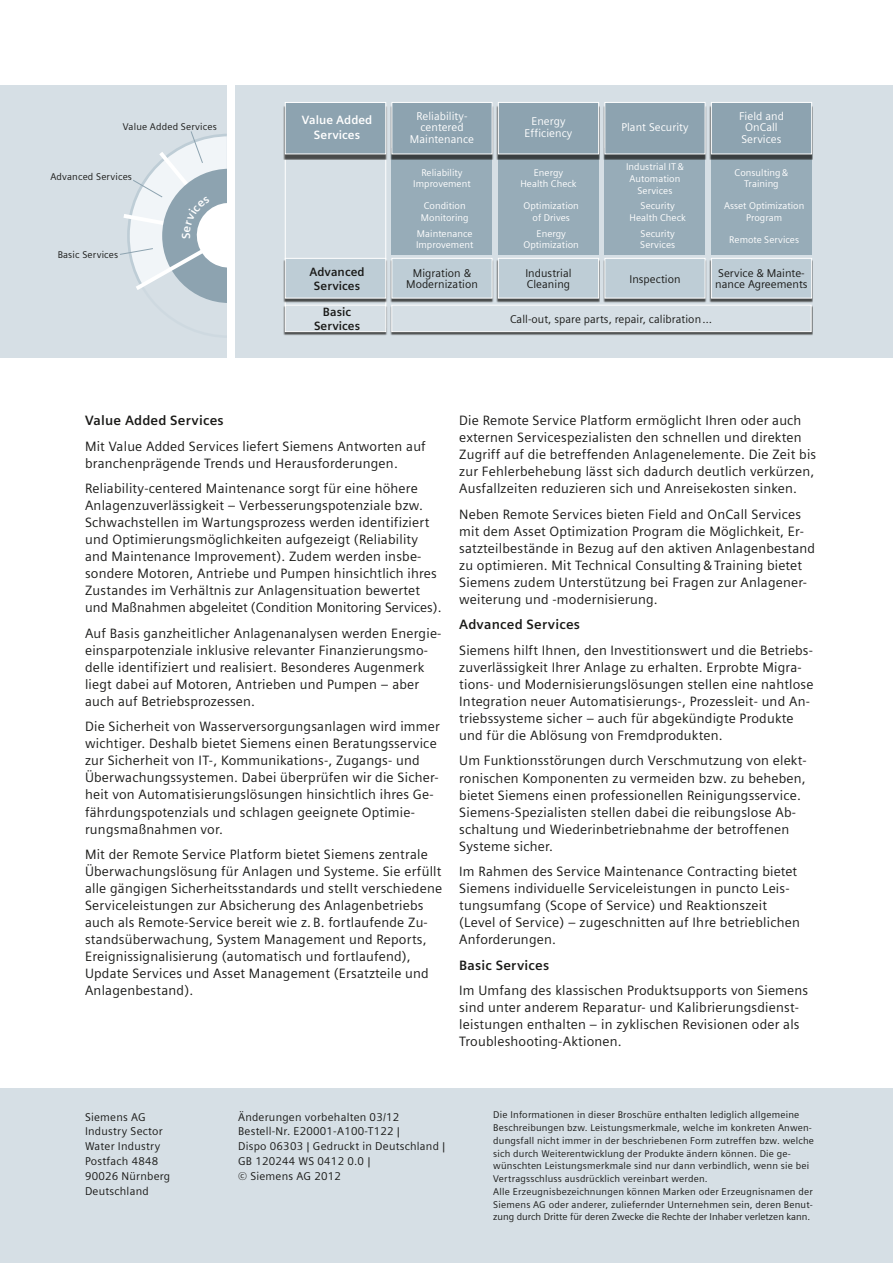
<style>
.page{position:relative;width:893px;height:1263px;background:#fff}
.page>*{position:absolute;margin:0;border:0;box-sizing:border-box;transform-origin:0 0}
.t1{font:13.5px/17px "Siemens Sans";letter-spacing:.015em;color:#1a1a18}
.t2{font:700 13.5px "Siemens Sans";letter-spacing:.015em;color:#1a1a18}
.t3{font:700 12px/13.5px "Siemens Sans";letter-spacing:.005em;color:#1a1a18;text-align:center}
.t4{font:700 12px/14.2px "Siemens Sans";letter-spacing:.005em;color:#fff;text-align:center}
.t5{font:700 11.7px "Siemens Sans";color:#fff}
.t6{font:11.25px/14.9px "Siemens Sans";letter-spacing:.02em;color:#1a1a18}
.t7{font:11.25px/11.7px "Siemens Sans";letter-spacing:.005em;color:#fff;text-align:center}
.t8{font:11.25px/11.7px "Siemens Sans";color:#1a1a18}
.t9{font:9.75px/12.8px "Siemens Sans";letter-spacing:.02em;color:#1a1a18}
.t10{font:9.75px/11.7px "Siemens Sans";letter-spacing:.005em;color:#fff;text-align:center}
</style>
<div class="page">
<div style="left:0;top:1089px;width:893px;height:174px;background:#d6dfe5"></div>
<div style="left:235px;top:85px;width:658px;height:272px;background:#d6dfe5"></div>
<div style="left:0;top:85px;width:227px;height:272px;background:#d6dfe5"></div>
<div style="left:392px;top:148px;width:100px;height:107px;background:#97acb8"></div>
<div style="left:498px;top:148px;width:101px;height:107px;background:#97acb8"></div>
<div style="left:605px;top:148px;width:100px;height:107px;background:#97acb8"></div>
<div style="left:711px;top:148px;width:101px;height:107px;background:#97acb8"></div>
<div style="left:283px;top:259px;width:105px;height:44px;background:#1a1a18;opacity:.75"></div>
<div style="left:285px;top:258px;width:101px;height:40px;background:#becdd6;border:1px solid #fff"></div>
<div style="left:390px;top:259px;width:104px;height:44px;background:#1a1a18;opacity:.75"></div>
<div style="left:391px;top:258px;width:101px;height:40px;background:#becdd6;border:1px solid #fff"></div>
<div style="left:496px;top:259px;width:104px;height:44px;background:#1a1a18;opacity:.75"></div>
<div style="left:498px;top:258px;width:101px;height:40px;background:#becdd6;border:1px solid #fff"></div>
<div style="left:603px;top:259px;width:104px;height:44px;background:#1a1a18;opacity:.75"></div>
<div style="left:604px;top:258px;width:101px;height:40px;background:#becdd6;border:1px solid #fff"></div>
<div style="left:709px;top:259px;width:104px;height:44px;background:#1a1a18;opacity:.75"></div>
<div style="left:711px;top:258px;width:101px;height:40px;background:#becdd6;border:1px solid #fff"></div>
<div style="left:283px;top:105px;width:105px;height:55px;background:#1a1a18;opacity:.75"></div>
<div style="left:285px;top:102px;width:101px;height:52px;background:#8da3b0;border:1px solid #fff"></div>
<div style="left:390px;top:105px;width:104px;height:55px;background:#1a1a18;opacity:.75"></div>
<div style="left:391px;top:102px;width:101px;height:52px;background:#8da3b0;border:1px solid #fff"></div>
<div style="left:496px;top:105px;width:104px;height:55px;background:#1a1a18;opacity:.75"></div>
<div style="left:498px;top:102px;width:101px;height:52px;background:#8da3b0;border:1px solid #fff"></div>
<div style="left:603px;top:105px;width:104px;height:55px;background:#1a1a18;opacity:.75"></div>
<div style="left:604px;top:102px;width:101px;height:52px;background:#8da3b0;border:1px solid #fff"></div>
<div style="left:709px;top:105px;width:104px;height:55px;background:#1a1a18;opacity:.75"></div>
<div style="left:711px;top:102px;width:101px;height:52px;background:#8da3b0;border:1px solid #fff"></div>
<div style="left:283px;top:305px;width:105px;height:30px;background:#1a1a18;opacity:.75"></div>
<div style="left:285px;top:305px;width:101px;height:27px;background:#d6dfe5;border:1px solid #fff"></div>
<div style="left:390px;top:305px;width:423px;height:30px;background:#1a1a18;opacity:.75"></div>
<div style="left:391px;top:305px;width:421px;height:27px;background:#d6dfe5;border:1px solid #fff"></div>
<svg style="left:120px;top:131px;width:107px;height:172px"></svg>
<p class="t9" style="left:123px;top:120px;width:95px">Value Added Services</p>
<p class="t4" style="left:302px;top:113px;width:72px">Value Added<br>Services</p>
<p class="t7" style="left:410px;top:110px;width:66px">Reliability&shy;centered<br>Maintenance</p>
<p class="t7" style="left:525px;top:116px;width:49px">Energy<br>Efficiency</p>
<p class="t7" style="left:621px;top:122px;width:69px">Plant Security</p>
<p class="t7" style="left:739px;top:110px;width:46px">Field and<br>OnCall<br>Services</p>
<p class="t9" style="left:50px;top:170px;width:83px">Advanced Services</p>
<p class="t10" style="left:413px;top:166px;width:59px">Reliability<br>Improvement</p>
<p class="t10" style="left:520px;top:166px;width:58px">Energy<br>Health Check</p>
<p class="t10" style="left:626px;top:161px;width:59px">Industrial IT&amp;<br>Automation<br>Services</p>
<p class="t10" style="left:735px;top:166px;width:55px">Consulting&amp;<br>Training</p>
<p class="t10" style="left:421px;top:200px;width:49px;text-align:left">Condition<br>Monitoring</p>
<p class="t10" style="left:524px;top:200px;width:57px">Optimization of Drives</p>
<p class="t10" style="left:630px;top:200px;width:58px">Security<br>Health Check</p>
<p class="t10" style="left:724px;top:200px;width:82px">Asset Optimization<br>Program</p>
<p class="t10" style="left:416px;top:227px;width:59px;text-align:left">Maintenance<br>Improvement</p>
<p class="t10" style="left:524px;top:227px;width:57px">Energy<br>Optimization</p>
<p class="t10" style="left:640px;top:227px;width:36px;text-align:left">Security<br>Services</p>
<p class="t10" style="left:729px;top:233px;width:71px">Remote Services</p>
<p class="t3" style="left:309px;top:265px;width:57px">Advanced<br>Services</p>
<p class="t6" style="left:406px;top:267px;width:73px;line-height:11.7px;text-align:center">Migration &amp;<br>Modernization</p>
<p class="t6" style="left:525px;top:267px;width:48px;line-height:11.7px">Industrial<br>Cleaning</p>
<p class="t6" style="left:629px;top:271px;width:53px">Inspection</p>
<p class="t8" style="left:715px;top:267px;width:94px">Service &amp; Mainte&shy;nance Agreements</p>
<p class="t5" style="left:179px;top:239px;width:8px;rotate:-90deg">S</p>
<p class="t9" style="left:58px;top:249px;width:62px">Basic Services</p>
<p class="t3" style="left:314px;top:305px;width:48px">Basic<br>Services</p>
<p class="t6" style="left:510px;top:311px;width:204px">Call-out, spare parts, repair, calibration…</p>
<p class="t2" style="left:85px;top:413px;width:140px">Value Added Services</p>
<p class="t1" style="left:85px;top:438px;width:342px">Mit Value Added Services liefert Siemens Antworten auf branchenprägende Trends und Herausforderungen.</p>
<p class="t1" style="left:85px;top:480px;width:358px">Reliability-centered Maintenance sorgt für eine höhere Anlagenzuverlässigkeit – Verbesserungspotenziale bzw.<br>Schwachstellen im Wartungsprozess werden identifiziert und Optimierungsmöglichkeiten aufgezeigt (Reliability and Maintenance Improvement). Zudem werden insbe&shy;sondere Motoren, Antriebe und Pumpen hinsichtlich ihres Zustandes im Verhältnis zur Anlagensituation bewertet und Maßnahmen abgeleitet (Condition Monitoring Services).</p>
<p class="t1" style="left:85px;top:625px;width:358px">Auf Basis ganzheitlicher Anlagenanalysen werden Energie&shy;einsparpotenziale inklusive relevanter Finanzierungsmo&shy;delle identifiziert und realisiert. Besonderes Augenmerk liegt dabei auf Motoren, Antrieben und Pumpen – aber auch auf Betriebsprozessen.</p>
<p class="t1" style="left:85px;top:718px;width:356px">Die Sicherheit von Wasserversorgungsanlagen wird immer wichtiger. Deshalb bietet Siemens einen Beratungsservice zur Sicherheit von IT-, Kommunikations-, Zugangs- und Überwachungssystemen. Dabei überprüfen wir die Sicher&shy;heit von Automatisierungslösungen hinsichtlich ihres Ge&shy;fährdungspotenzials und schlagen geeignete Optimie&shy;rungsmaßnahmen vor.</p>
<p class="t1" style="left:85px;top:846px;width:359px">Mit der Remote Service Platform bietet Siemens zentrale Überwachungslösung für Anlagen und Systeme. Sie erfüllt alle gängigen Sicherheitsstandards und stellt verschiedene Serviceleistungen zur Absicherung des Anlagenbetriebs auch als Remote-Service bereit wie z. B. fortlaufende Zu&shy;standsüberwachung, System Management und Reports, Ereignissignalisierung (automatisch und fortlaufend), Update Services und Asset Management (Ersatzteile und Anlagenbestand).</p>
<p class="t1" style="left:459px;top:412px;width:359px">Die Remote Service Platform ermöglicht Ihren oder auch externen Servicespezialisten den schnellen und direkten Zugriff auf die betreffenden Anlagenelemente. Die Zeit bis zur Fehlerbehebung lässt sich dadurch deutlich verkürzen, Ausfallzeiten reduzieren sich und Anreisekosten sinken.</p>
<p class="t1" style="left:459px;top:506px;width:357px">Neben Remote Services bieten Field and OnCall Services mit dem Asset Optimization Program die Möglichkeit, Er&shy;satzteilbestände in Bezug auf den aktiven Anlagenbestand zu optimieren. Mit Technical Consulting&amp;Training bietet Siemens zudem Unterstützung bei Fragen zur Anlagener&shy;weiterung und -modernisierung.</p>
<p class="t2" style="left:459px;top:617px;width:122px">Advanced Services</p>
<p class="t1" style="left:459px;top:642px;width:356px">Siemens hilft Ihnen, den Investitionswert und die Betriebs&shy;zuverlässigkeit Ihrer Anlage zu erhalten. Erprobte Migra&shy;tions- und Modernisierungslösungen stellen eine nahtlose Integration neuer Automatisierungs-, Prozessleit- und An&shy;triebssysteme sicher – auch für abgekündigte Produkte und für die Ablösung von Fremdprodukten.</p>
<p class="t1" style="left:459px;top:752px;width:349px">Um Funktionsstörungen durch Verschmutzung von elekt&shy;ronischen Komponenten zu vermeiden bzw. zu beheben, bietet Siemens einen professionellen Reinigungsservice.<br>Siemens-Spezialisten stellen dabei die reibungslose Ab&shy;schaltung und Wiederinbetriebnahme der betroffenen Systeme sicher.</p>
<p class="t1" style="left:459px;top:863px;width:342px">Im Rahmen des Service Maintenance Contracting bietet Siemens individuelle Serviceleistungen in puncto Leis&shy;tungsumfang (Scope of Service) und Reaktionszeit (Level of Service) – zugeschnitten auf Ihre betrieblichen Anforderungen.</p>
<p class="t2" style="left:459px;top:957px;width:91px">Basic Services</p>
<p class="t1" style="left:459px;top:982px;width:351px">Im Umfang des klassischen Produktsupports von Siemens sind unter anderem Reparatur- und Kalibrierungsdienst&shy;leistungen enthalten – in zyklischen Revisionen oder als Troubleshooting-Aktionen.</p>
<p class="t6" style="left:85px;top:1109px;width:87px">Siemens AG<br>Industry Sector<br>Water Industry<br>Postfach 4848<br>90026 Nürnberg<br>Deutschland</p>
<p class="t6" style="left:238px;top:1109px;width:209px">Änderungen vorbehalten 03/12<br>Bestell-Nr. E20001-A100-T122 |<br>Dispo 06303 | Gedruckt in Deutschland |<br>GB 120244 WS 0412 0.0 |<br>© Siemens AG 2012</p>
<p class="t9" style="left:493px;top:1109px;width:322px">Die Informationen in dieser Broschüre enthalten lediglich allgemeine Beschreibungen bzw. Leistungsmerkmale, welche im konkreten Anwen&shy;dungsfall nicht immer in der beschriebenen Form zutreffen bzw. welche sich durch Weiterentwicklung der Produkte ändern können. Die ge&shy;wünschten Leistungsmerkmale sind nur dann verbindlich, wenn sie bei Vertragsschluss ausdrücklich vereinbart werden.<br>Alle Erzeugnisbezeichnungen können Marken oder Erzeugnisnamen der Siemens AG oder anderer, zuliefernder Unternehmen sein, deren Benut&shy;zung durch Dritte für deren Zwecke die Rechte der Inhaber verletzen kann.</p>
</div>
